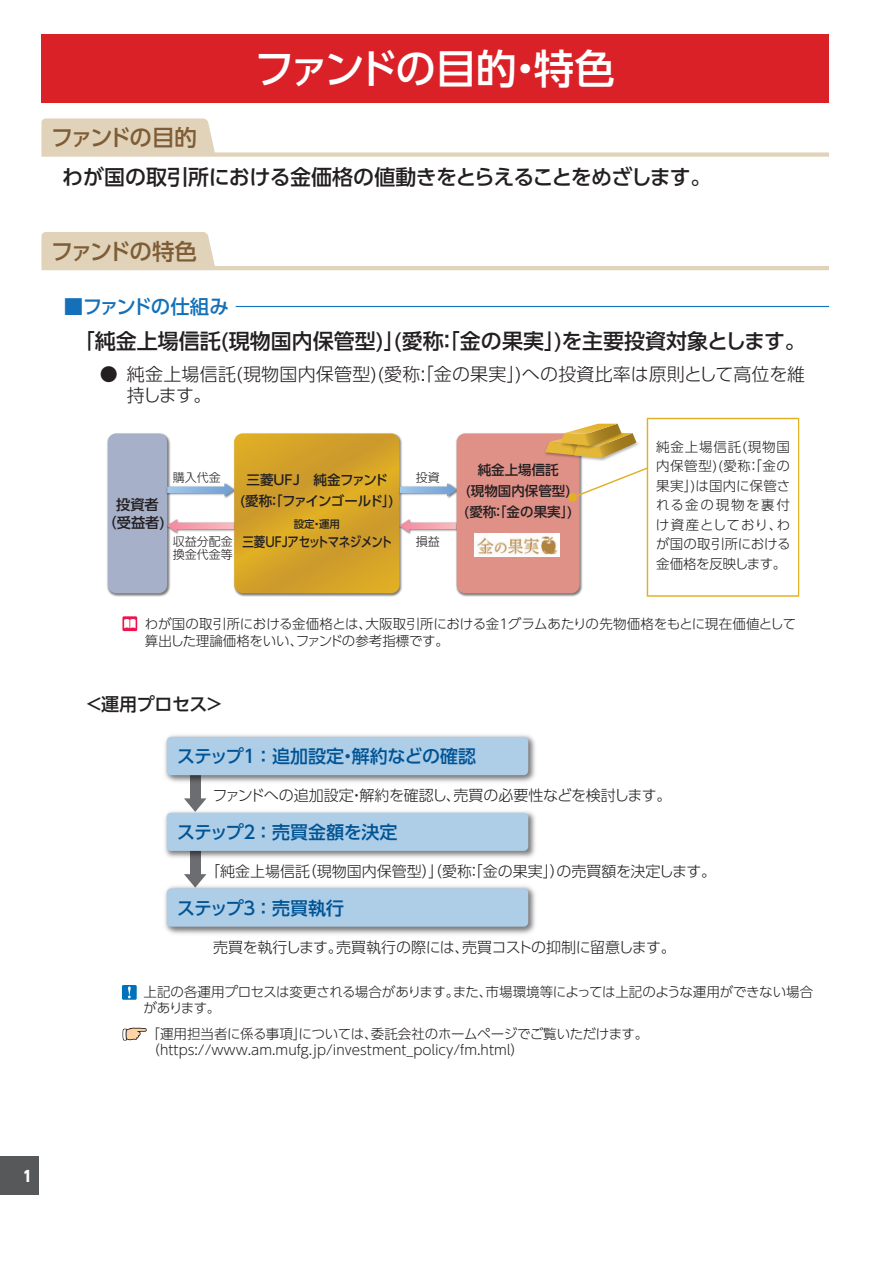
<style>
.page{position:relative;width:893px;height:1263px;background:#fff}
.page>*{position:absolute;margin:0;border:0;box-sizing:border-box;transform-origin:0 0}
.t1{font:500 40.5px "UD Shin Go Pro";letter-spacing:-.06em;color:#fff}
.t2{font:500 22.5px "UD Shin Go Pro";letter-spacing:-.095em;color:#7e5d36}
.t3{font:500 21px "UD Shin Go Pro";color:#231f20}
.t4{font:500 21px "UD Shin Go Pro";letter-spacing:-.03em;color:#231f20}
.t5{font:500 19.5px "UD Shin Go Pro";letter-spacing:-.06em;color:#1471b9}
.t6{font:300 18px/21px "UD Shin Go Pro";letter-spacing:.01em;color:#231f20}
.t7{font:500 18px "UD Shin Go Pro";letter-spacing:-.02em;color:#005495}
.t8{font:500 18px "UD Shin Go Pro";letter-spacing:-.045em;color:#005495}
.t9{font:500 18px "UD Shin Go Pro";letter-spacing:-.015em;color:#231f20}
.t10{font:300 15px "UD Shin Go Pro";color:#231f20}
.t11{font:300 15px "UD Shin Go Pro";letter-spacing:-.035em;color:#231f20}
.t12{font:800 15px "UD Shin Go Pro";color:#fff;scale:.9 1}
.t13{font:500 14.25px/18.8px "UD Shin Go Pro";color:#231f20;text-align:center}
.t14{font:300 13.5px/19.5px "UD Shin Go Pro";color:#231f20}
.t15{font:500 13.5px/21px "UD Shin Go Pro";letter-spacing:-.04em;color:#231f20;text-align:center}
.t16{font:500 13.5px/21px "UD Shin Go Pro";color:#231f20;text-align:center}
.t17{font:500 13.5px "UD Shin Go Pro";letter-spacing:-.035em;color:#231f20;scale:.85 1}
.t18{font:300 12px/13.5px "UD Shin Go Pro";color:#231f20}
.t19{font:500 10.5px "UD Shin Go Pro";color:#231f20}
</style>
<div class="page">
<div style="left:0;top:1157px;width:38px;height:38px;background:#57585a"></div>
<div style="left:41px;top:35px;width:788px;height:68px;background:#da2128"></div>
<svg style="left:41px;top:118px;width:788px;height:39px"></svg>
<svg style="left:41px;top:232px;width:788px;height:38px"></svg>
<hr style="left:236px;top:306px;width:593px;height:1px;background:#1471b9">
<img style="left:107px;top:433px;width:61px;height:164px">
<div style="left:108px;top:433px;width:59px;height:160px;background:#a6b0c8;border-radius:9px"></div>
<img style="left:236px;top:593px;width:164px;height:4px">
<svg style="left:167px;top:433px;width:288px;height:160px"></svg>
<img style="left:455px;top:433px;width:90px;height:164px">
<div style="left:457px;top:433px;width:123px;height:160px;background:#df9188;border-radius:9px"></div>
<img style="left:474px;top:534px;width:71px;height:22px">
<svg style="left:545px;top:418px;width:254px;height:179px"></svg>
<div style="left:122px;top:616px;width:15px;height:15px;background:#ed1450"></div>
<svg style="left:124px;top:619px;width:12px;height:9px"></svg>
<div style="left:190px;top:847px;width:10px;height:30px;background:#6c6d70"></div>
<svg style="left:184px;top:874px;width:22px;height:10px"></svg>
<div style="left:190px;top:771px;width:10px;height:30px;background:#6c6d70"></div>
<svg style="left:184px;top:798px;width:22px;height:9px"></svg>
<img style="left:165px;top:735px;width:370px;height:50px">
<div style="left:167px;top:737px;width:361px;height:38px;background:#aecde7;border-radius:4px"></div>
<img style="left:165px;top:884px;width:370px;height:50px">
<div style="left:167px;top:888px;width:361px;height:39px;background:#aecde7;border-radius:4px"></div>
<img style="left:165px;top:807px;width:370px;height:54px">
<div style="left:167px;top:813px;width:361px;height:38px;background:#aecde7;border-radius:4px"></div>
<div style="left:122px;top:985px;width:15px;height:15px;background:#0072bc"></div>
<svg style="left:128px;top:986px;width:3px;height:12px"></svg>
<svg style="left:122px;top:1028px;width:25px;height:12px"></svg>
<h1 class="t1" style="left:254px;top:36px;width:362px">ファンドの目的・特色</h1>
<h2 class="t2" style="left:51px;top:119px;width:147px">ファンドの目的</h2>
<h3 class="t4" style="left:62px;top:160px;width:651px">わが国の取引所における金価格の値動きをとらえることをめざします。</h3>
<h2 class="t2" style="left:51px;top:233px;width:148px">ファンドの特色</h2>
<h3 class="t5" style="left:64px;top:291px;width:166px">■ファンドの仕組み</h3>
<h3 class="t3" style="left:74px;top:324px;width:733px">「純金上場信託(現物国内保管型)」(愛称：「金の果実」)を主要投資対象とします。</h3>
<h3 class="t6" style="left:127px;top:363px;width:680px;text-indent:-27px">● 純金上場信託(現物国内保管型)(愛称:「金の果実」)への投資比率は原則として高位を維持します。</h3>
<p class="t13" style="left:103px;top:494px;width:64px">投資者<br>（受益者)</p>
<p class="t18" style="left:173px;top:470px;width:49px">購入代金</p>
<p class="t18" style="left:173px;top:534px;width:61px">収益分配金換金代金等</p>
<p class="t15" style="left:240px;top:469px;width:157px">三菱UFJ　純金ファンド<br>(愛称：「ファインゴールド」)</p>
<p class="t19" style="left:294px;top:516px;width:48px">設定・運用</p>
<p class="t17" style="left:242px;top:531px;width:178px">三菱UFJアセットマネジメント</p>
<p class="t18" style="left:416px;top:470px;width:25px">投資</p>
<p class="t18" style="left:416px;top:534px;width:25px">損益</p>
<p class="t16" style="left:464px;top:458px;width:111px">純金上場信託<br>(現物国内保管型) (愛称：「金の果実」)</p>
<p class="t14" style="left:656px;top:436px;width:136px;text-align:justify">純金上場信託(現物国内保管型)(愛称：「金の果実」)は国内に保管される金の現物を裏付け資産としており、わが国の取引所における金価格を反映します。</p>
<p class="t14" style="left:145px;top:615px;width:653px;line-height:16.5px">わが国の取引所における金価格とは、大阪取引所における金１グラムあたりの先物価格をもとに現在価値として算出した理論価格をいい、ファンドの参考指標です。</p>
<h3 class="t9" style="left:85px;top:689px;width:140px">＜運用プロセス＞</h3>
<h3 class="t7" style="left:177px;top:741px;width:301px">ステップ１ ：追加設定・解約などの確認</h3>
<p class="t10" style="left:212px;top:783px;width:460px">ファンドへの追加設定・解約を確認し、売買の必要性などを検討します。</p>
<h3 class="t7" style="left:177px;top:817px;width:222px">ステップ２ ：売買金額を決定</h3>
<p class="t10" style="left:205px;top:859px;width:513px">「純金上場信託（現物国内保管型）」（愛称：「金の果実」）の売買額を決定します。</p>
<h3 class="t8" style="left:177px;top:893px;width:169px">ステップ３ ：売買執行</h3>
<p class="t11" style="left:213px;top:935px;width:464px">売買を執行します。売買執行の際には、売買コストの抑制に留意します。</p>
<p class="t14" style="left:143px;top:983px;width:671px;line-height:16.5px">上記の各運用プロセスは変更される場合があります。また、市場環境等によっては上記のような運用ができない場合があります。</p>
<p class="t14" style="left:147px;top:1025px;width:503px;line-height:16.5px">「運用担当者に係る事項」については、委託会社のホームページでご覧いただけます。（https://www.am.mufg.jp/investment_policy/fm.html）</p>
<p class="t12" style="left:23px;top:1163px;width:11px">1</p>
</div>
